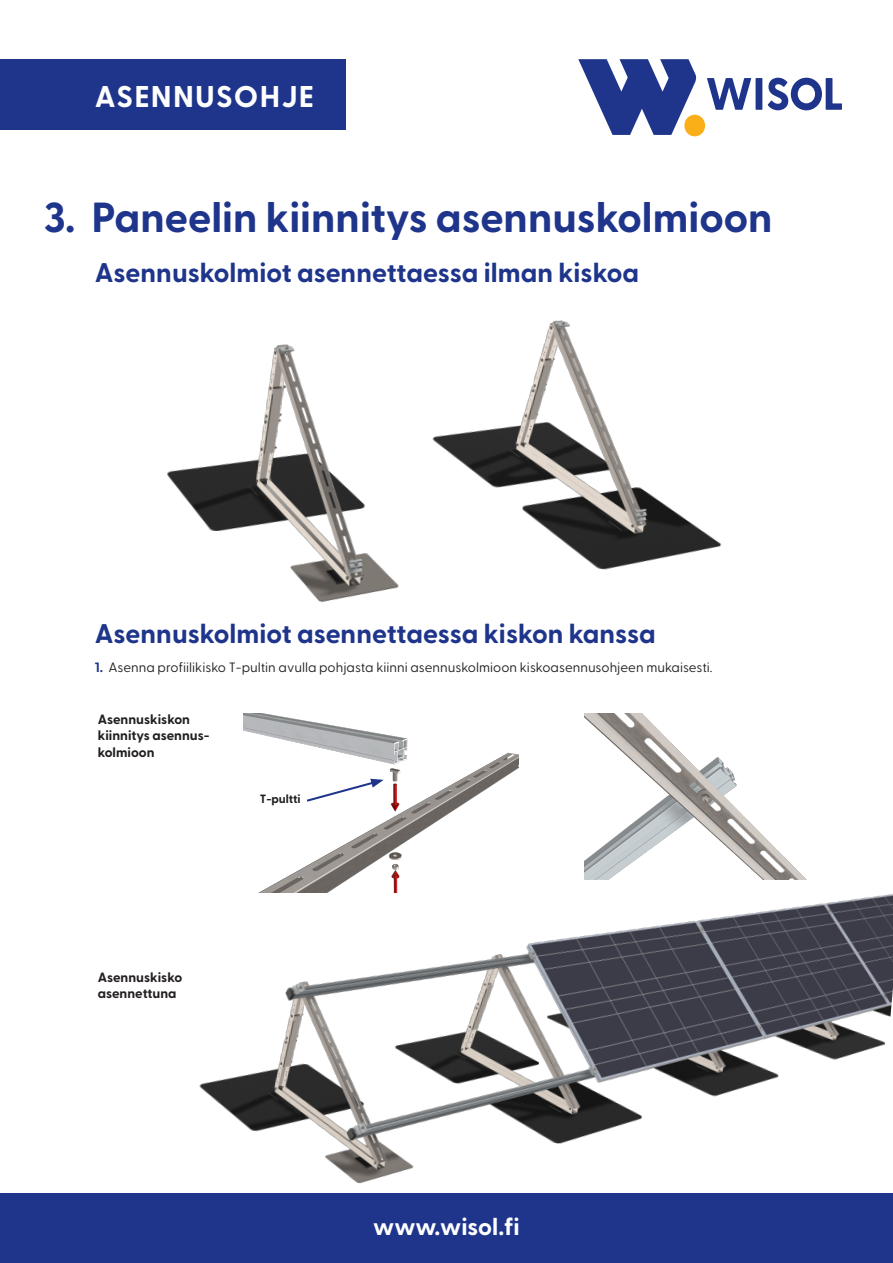
<style>
.page{position:relative;width:893px;height:1263px;background:#fff}
.page>*{position:absolute;margin:0;border:0;box-sizing:border-box;transform-origin:0 0}
.t1{font:700 42px "Greycliff CF";color:#1e358b}
.t2{font:700 30px "Greycliff CF";letter-spacing:.04em;color:#fff}
.t3{font:700 27px "Greycliff CF";color:#1e358b}
.t4{font:700 24px "Greycliff CF";color:#fff}
.t5{font:13.5px "Greycliff CF";color:#231f20}
.t6{font:700 13.5px/16.5px "Greycliff CF";color:#231f20}
.t7{font:700 12px "Greycliff CF";color:#231f20}
.s1{font-weight:700;color:#1e358b}
</style>
<div class="page">
<div style="left:0;top:1194px;width:893px;height:69px;background:#1e358b"></div>
<div style="left:0;top:59px;width:346px;height:71px;background:#1e358b"></div>
<div style="left:756px;top:78px;width:6px;height:32px;background:#1e358b"></div>
<svg style="left:768px;top:78px;width:74px;height:32px"></svg>
<svg style="left:578px;top:59px;width:173px;height:77px"></svg>
<img style="left:585px;top:713px;width:150px;height:68px">
<img style="left:179px;top:781px;width:714px;height:413px">
<img style="left:243px;top:713px;width:275px;height:180px">
<svg style="left:305px;top:779px;width:79px;height:24px"></svg>
<img style="left:167px;top:320px;width:555px;height:283px">
<h2 class="t2" style="left:95px;top:74px;width:221px">ASENNUSOHJE</h2>
<h1 class="t1" style="left:44px;top:186px;width:730px">3. Paneelin kiinnitys asennuskolmioon</h1>
<h3 class="t3" style="left:95px;top:252px;width:546px">Asennuskolmiot asennettaessa ilman kiskoa</h3>
<h3 class="t3" style="left:95px;top:613px;width:562px">Asennuskolmiot asennettaessa kiskon kanssa</h3>
<p class="t5" style="left:95px;top:657px;width:619px"><span class="s1">1.</span> Asenna profiilikisko T-pultin avulla pohjasta kiinni asennuskolmioon kiskoasennusohjeen mukaisesti.</p>
<p class="t6" style="left:98px;top:710px;width:113px">Asennuskiskon kiinnitys asennus&shy;kolmioon</p>
<p class="t7" style="left:260px;top:789px;width:42px">T-pultti</p>
<p class="t6" style="left:98px;top:968px;width:86px">Asennuskisko asennettuna</p>
<h3 class="t4" style="left:373px;top:1209px;width:148px">www.wisol.fi</h3>
</div>
